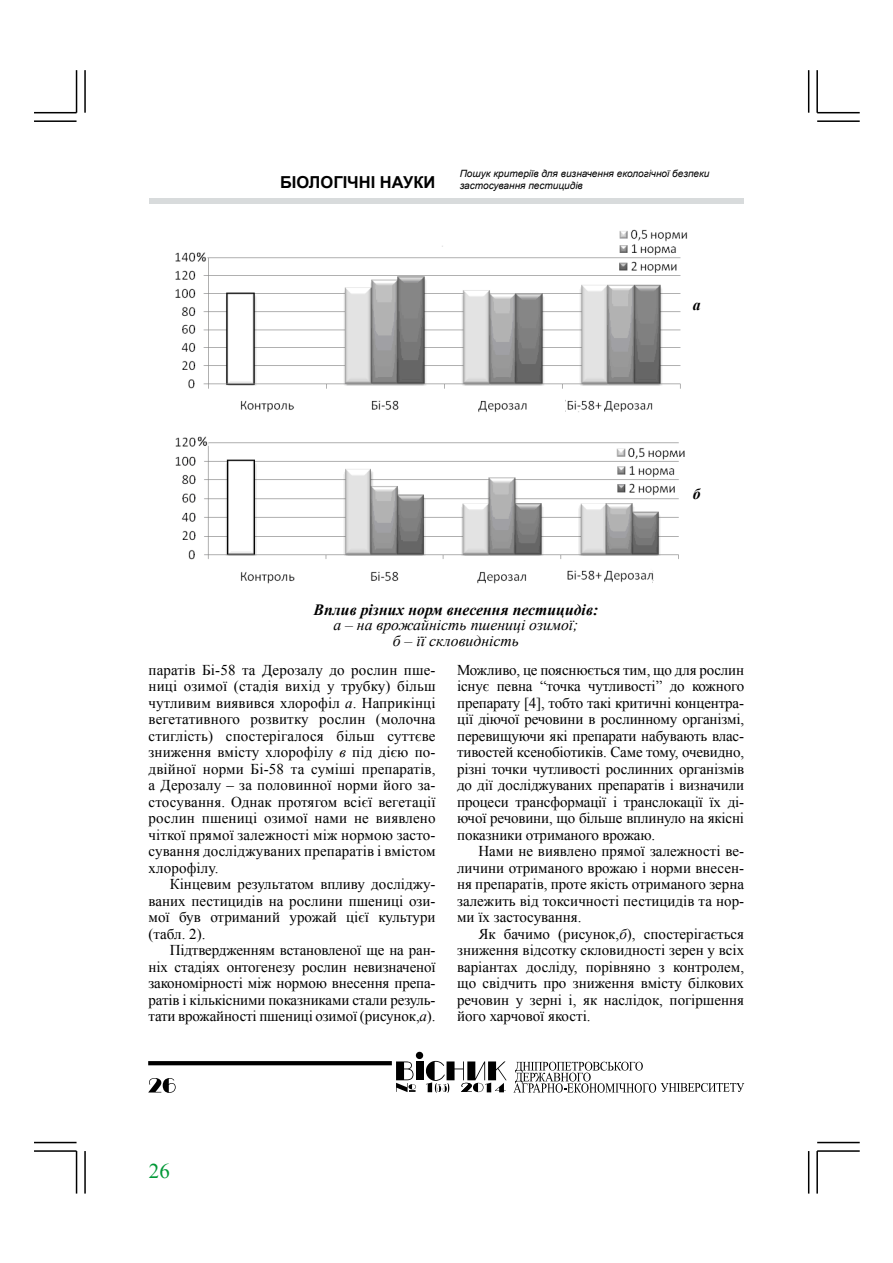
<style>
.page{position:relative;width:893px;height:1263px;background:#fff}
.page>*{position:absolute;margin:0;border:0;box-sizing:border-box;transform-origin:0 0}
.t1{font:21px "Times New Roman";color:#009836}
.t2{font:700 16.5px "Arial";color:#000}
.t3{font:italic 15.75px/15.8px "Times New Roman";color:#000;text-align:center}
.t4{font:italic 700 15.75px "Times New Roman";color:#000}
.t5{font:15px/16.5px "Times New Roman";color:#000;text-align:justify}
.t6{font:italic 10.05px/12px "Arial";color:#000}
.s1{font-style:italic}
</style>
<div class="page">
<hr style="left:84px;top:70px;width:2px;height:43px;background:#000">
<hr style="left:76px;top:70px;width:1px;height:43px;background:#000">
<hr style="left:34px;top:120px;width:43px;height:2px;background:#000">
<hr style="left:34px;top:112px;width:43px;height:1px;background:#000">
<hr style="left:817px;top:120px;width:43px;height:2px;background:#000">
<hr style="left:817px;top:112px;width:43px;height:1px;background:#000">
<hr style="left:808px;top:70px;width:1px;height:43px;background:#000">
<hr style="left:816px;top:70px;width:2px;height:43px;background:#000">
<hr style="left:808px;top:1151px;width:1px;height:42px;background:#000">
<hr style="left:816px;top:1151px;width:2px;height:42px;background:#000">
<hr style="left:817px;top:1142px;width:43px;height:1px;background:#000">
<hr style="left:817px;top:1150px;width:43px;height:2px;background:#000">
<hr style="left:34px;top:1142px;width:43px;height:1px;background:#000">
<hr style="left:34px;top:1150px;width:43px;height:2px;background:#000">
<hr style="left:84px;top:1151px;width:2px;height:42px;background:#000">
<hr style="left:76px;top:1151px;width:1px;height:42px;background:#000">
<div style="left:149px;top:198px;width:594px;height:5px;background:#d8dbdc"></div>
<svg style="left:148px;top:1061px;width:244px;height:4px"></svg>
<div style="left:416px;top:1061px;width:8px;height:19px;background:#000"></div>
<div style="left:416px;top:1052px;width:7px;height:7px;background:#000;border-radius:50%"></div>
<svg style="left:396px;top:1061px;width:20px;height:31px"></svg>
<svg style="left:513px;top:1062px;width:231px;height:31px"></svg>
<svg style="left:426px;top:1061px;width:81px;height:32px"></svg>
<img style="left:175px;top:229px;width:513px;height:184px">
<img style="left:175px;top:436px;width:510px;height:148px">
<svg style="left:148px;top:1078px;width:28px;height:15px"></svg>
<p class="t2" style="left:280px;top:171px;width:157px">БІОЛОГІЧНІ НАУКИ</p>
<p class="t6" style="left:460px;top:168px;width:251px">Пошук критеріїв для визначення екологічної безпеки застосування пестицидів</p>
<p class="t4" style="left:693px;top:293px;width:9px">а</p>
<p class="t4" style="left:693px;top:482px;width:9px">б</p>
<p class="t4" style="left:314px;top:598px;width:286px">Вплив різних норм внесення пестицидів:</p>
<p class="t3" style="left:333px;top:617px;width:247px">а – на врожайність пшениці озимої; б – її скловидність</p>
<p class="t5" style="left:457px;top:661px;width:289px">Можливо, це пояснюється тим, що для рослин існує певна “точка чутливості” до кожного препарату [4], тобто такі критичні концентра&shy;ції діючої речовини в рослинному організмі, перевищуючи які препарати набувають влас&shy;тивостей ксенобіотиків. Саме тому, очевидно, різні точки чутливості рослинних організмів до дії досліджуваних препаратів і визначили процеси трансформації і транслокації їх ді&shy;ючої речовини, що більше вплинуло на якісні показники отриманого врожаю.</p>
<p class="t5" style="left:457px;top:843px;width:289px;text-indent:21px">Нами не виявлено прямої залежності ве&shy;личини отриманого врожаю і норми внесен&shy;ня препаратів, проте якість отриманого зерна залежить від токсичності пестицидів та нор&shy;ми їх застосування.</p>
<p class="t5" style="left:457px;top:925px;width:289px;text-indent:21px">Як бачимо (рисунок,<span class="s1">б</span>), спостерігається зниження відсотку скловидності зерен у всіх варіантах досліду, порівняно з контролем, що свідчить про зниження вмісту білкових речовин у зерні і, як наслідок, погіршення його харчової якості.</p>
<p class="t5" style="left:149px;top:661px;width:289px">паратів Бі-58 та Дерозалу до рослин пше&shy;ниці озимої (стадія вихід у трубку) більш чутливим виявився хлорофіл <span class="s1">а</span>. Наприкінці вегетативного розвитку рослин (молочна стиглість) спостерігалося більш суттєве зниження вмісту хлорофілу <span class="s1">в</span> під дією по&shy;двійної норми Бі-58 та суміші препаратів, а Дерозалу – за половинної норми його за&shy;стосування. Однак протягом всієї вегетації рослин пшениці озимої нами не виявлено чіткої прямої залежності між нормою засто&shy;сування досліджуваних препаратів і вмістом хлорофілу.</p>
<p class="t5" style="left:149px;top:876px;width:289px;text-indent:21px">Кінцевим результатом впливу досліджу&shy;ваних пестицидів на рослини пшениці ози&shy;мої був отриманий урожай цієї культури (табл. 2).</p>
<p class="t5" style="left:149px;top:942px;width:289px;text-indent:21px">Підтвердженням встановленої ще на ран&shy;ніх стадіях онтогенезу рослин невизначеної закономірності між нормою внесення препа&shy;ратів і кількісними показниками стали резуль&shy;тати врожайності пшениці озимої (рисунок,<span class="s1">а</span>).</p>
<h1 class="t1" style="left:149px;top:1157px;width:22px">26</h1>
</div>
